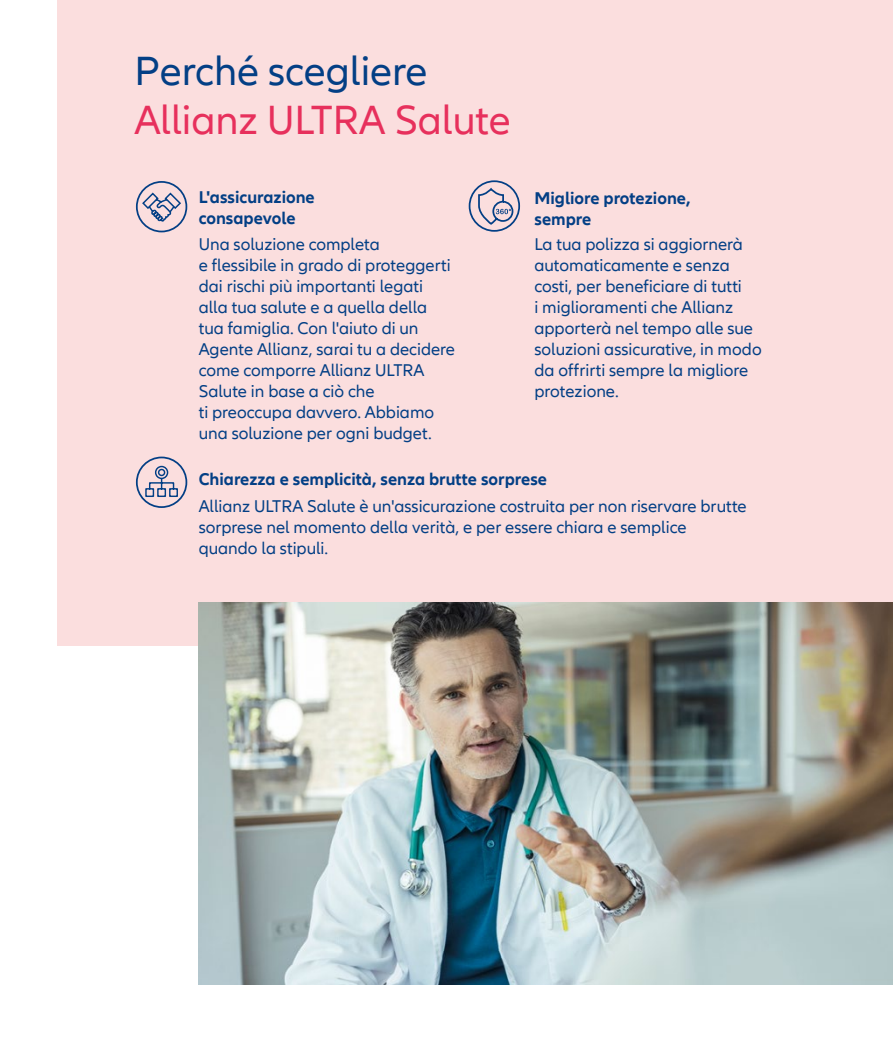
<style>
.page{position:relative;width:893px;height:1042px;background:#fff}
.page>*{position:absolute;margin:0;border:0;box-sizing:border-box;transform-origin:0 0}
.t1{font:42px "Allianz Neo";color:#e7305c}
.t2{font:42px "Allianz Neo";color:#033f85}
.t3{font:17.5px/21px "Allianz Neo";color:#033f85}
.t4{font:700 17.5px/21px "Allianz Neo";color:#033f85}
</style>
<div class="page">
<div style="left:57px;top:0;width:836px;height:645px;background:#fbdede"></div>
<svg style="left:477px;top:189px;width:37px;height:36px"></svg>
<div style="left:469px;top:180px;width:51px;height:52px;border:2px solid #033f85;border-radius:50%"></div>
<svg style="left:145px;top:465px;width:34px;height:32px"></svg>
<div style="left:136px;top:456px;width:51px;height:52px;border:2px solid #033f85;border-radius:50%"></div>
<div style="left:136px;top:181px;width:51px;height:51px;border:2px solid #033f85;border-radius:50%"></div>
<svg style="left:141px;top:191px;width:41px;height:31px"></svg>
<img style="left:199px;top:603px;width:694px;height:382px">
<h1 class="t2" style="left:134px;top:47px;width:295px">Perché scegliere</h1>
<h1 class="t1" style="left:134px;top:96px;width:378px">Allianz ULTRA Salute</h1>
<p class="t4" style="left:199px;top:187px;width:118px">L'assicurazione consapevole</p>
<p class="t3" style="left:199px;top:234px;width:258px">Una soluzione completa<br>e flessibile in grado di proteggerti dai rischi più importanti legati alla tua salute e a quella della tua famiglia. Con l'aiuto di un<br>Agente Allianz, sarai tu a decidere come comporre Allianz ULTRA<br>Salute in base a ciò che<br>ti preoccupa davvero. Abbiamo una soluzione per ogni budget.</p>
<p class="t3" style="left:534px;top:234px;width:229px">La tua polizza si aggiornerà automaticamente e senza costi, per beneficiare di tutti<br>i miglioramenti che Allianz apporterà nel tempo alle sue soluzioni assicurative, in modo da offrirti sempre la migliore protezione.</p>
<p class="t4" style="left:534px;top:188px;width:158px">Migliore protezione, sempre</p>
<p class="t4" style="left:199px;top:469px;width:350px">Chiarezza e semplicità, senza brutte sorprese</p>
<p class="t3" style="left:199px;top:496px;width:550px">Allianz ULTRA Salute è un'assicurazione costruita per non riservare brutte sorprese nel momento della verità, e per essere chiara e semplice quando la stipuli.</p>
</div>
